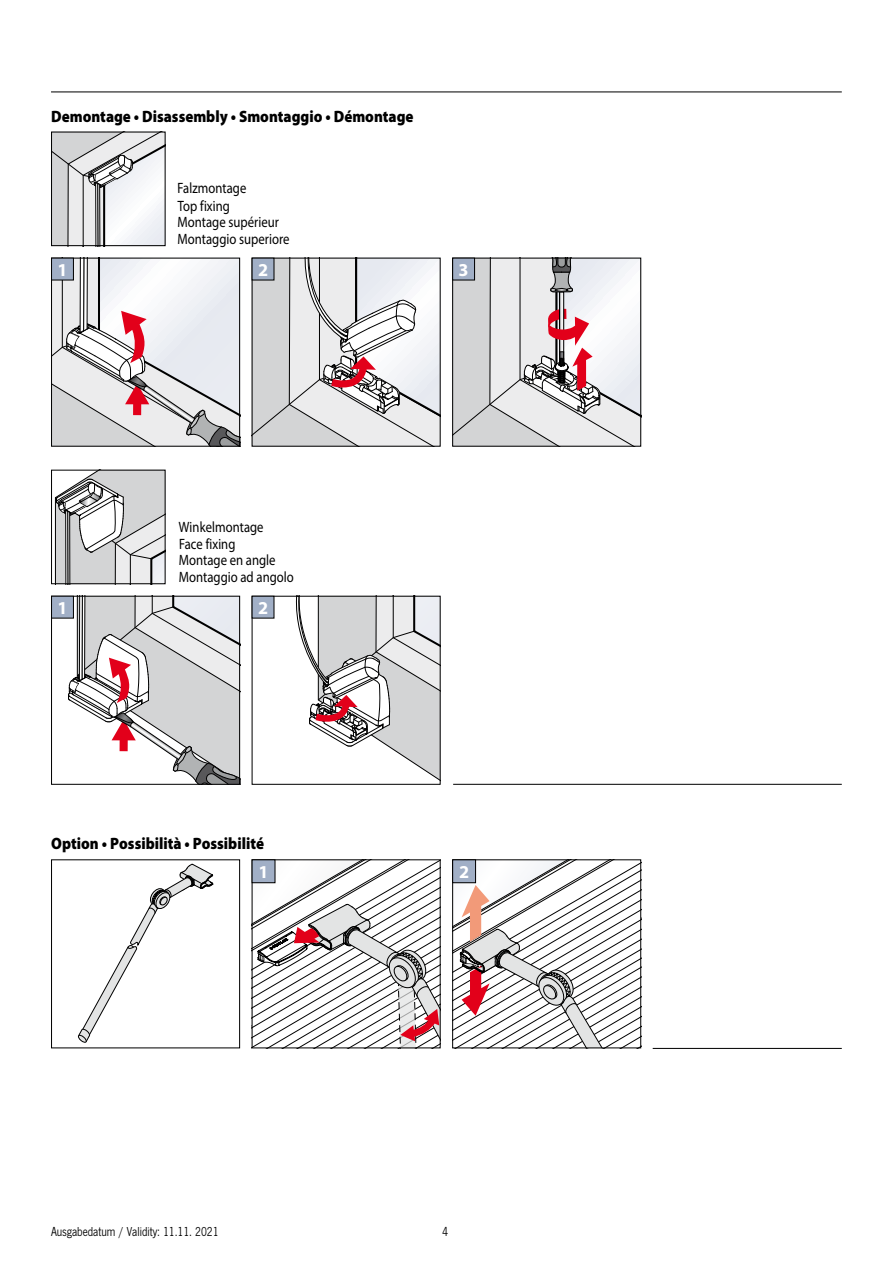
<style>
.page{position:relative;width:893px;height:1263px;background:#fff}
.page>*{position:absolute;margin:0;border:0;box-sizing:border-box;transform-origin:0 0}
.t1{font:700 18.15px "Myriad Pro";color:#fff}
.t2{font:900 16.5px "Myriad Pro";color:#000;scale:.9 1}
.t3{font:15px/17px "Myriad Pro";color:#000;scale:.85 1}
.t4{font:13.5px "News Got";color:#000;scale:.88 1}
</style>
<div class="page">
<svg style="left:53px;top:260px;width:185px;height:185px"></svg>
<div style="left:51px;top:258px;width:189px;height:189px;border:1px solid #000"></div>
<svg style="left:68px;top:596px;width:173px;height:189px"></svg>
<div style="left:51px;top:596px;width:189px;height:189px;border:1px solid #000"></div>
<svg style="left:254px;top:260px;width:185px;height:185px"></svg>
<svg style="left:295px;top:598px;width:144px;height:182px"></svg>
<div style="left:252px;top:596px;width:189px;height:189px;border:1px solid #000"></div>
<svg style="left:254px;top:861px;width:185px;height:185px"></svg>
<svg style="left:452px;top:258px;width:189px;height:791px"></svg>
<div style="left:452px;top:859px;width:189px;height:189px;border:1px solid #000"></div>
<svg style="left:77px;top:863px;width:136px;height:180px"></svg>
<div style="left:51px;top:859px;width:189px;height:189px;border:1px solid #000"></div>
<svg style="left:55px;top:472px;width:109px;height:110px"></svg>
<div style="left:51px;top:470px;width:115px;height:114px;border:1px solid #000"></div>
<hr style="left:453px;top:784px;width:389px;height:1px;background:#000">
<hr style="left:51px;top:91px;width:791px;height:1px;background:#000">
<hr style="left:653px;top:1048px;width:189px;height:1px;background:#000">
<svg style="left:53px;top:134px;width:111px;height:110px"></svg>
<div style="left:51px;top:132px;width:115px;height:114px;border:1px solid #000"></div>
<div style="left:52px;top:258px;width:21px;height:22px;background:#a1afc6"></div>
<div style="left:51px;top:258px;width:23px;height:22px;border:1px solid #000"></div>
<div style="left:52px;top:596px;width:21px;height:22px;background:#a1afc6"></div>
<div style="left:51px;top:596px;width:23px;height:23px;border:1px solid #000"></div>
<div style="left:252px;top:860px;width:23px;height:23px;background:#a1afc6"></div>
<div style="left:252px;top:859px;width:23px;height:24px;border:1px solid #000"></div>
<div style="left:252px;top:258px;width:22px;height:22px;background:#a1afc6"></div>
<div style="left:252px;top:596px;width:22px;height:22px;background:#a1afc6"></div>
<div style="left:252px;top:596px;width:22px;height:23px;border:1px solid #000"></div>
<div style="left:453px;top:860px;width:23px;height:23px;background:#a1afc6"></div>
<div style="left:452px;top:859px;width:24px;height:24px;border:1px solid #000"></div>
<div style="left:453px;top:258px;width:22px;height:22px;background:#a1afc6"></div>
<div style="left:452px;top:258px;width:23px;height:22px;border:1px solid #000"></div>
<p class="t2" style="left:51px;top:107px;width:404px">Demontage • Disassembly • Smontaggio • Démontage</p>
<p class="t1" style="left:57px;top:258px;width:12px">1</p>
<p class="t3" style="left:178px;top:180px;width:133px">Falzmontage<br>Top fixing<br>Montage supérieur<br>Montaggio superiore</p>
<p class="t1" style="left:258px;top:258px;width:12px">2</p>
<p class="t1" style="left:459px;top:258px;width:12px">3</p>
<p class="t1" style="left:57px;top:596px;width:12px">1</p>
<p class="t3" style="left:179px;top:518px;width:137px">Winkelmontage<br>Face fixing<br>Montage en angle<br>Montaggio ad angolo</p>
<p class="t1" style="left:258px;top:596px;width:12px">2</p>
<p class="t2" style="left:51px;top:834px;width:238px">Option • Possibilità • Possibilité</p>
<p class="t1" style="left:258px;top:860px;width:12px">1</p>
<p class="t1" style="left:459px;top:860px;width:12px">2</p>
<p class="t4" style="left:51px;top:1224px;width:192px">Ausgabedatum / Validity: 11.11. 2021</p>
<p class="t4" style="left:442px;top:1224px;width:8px">4</p>
</div>
